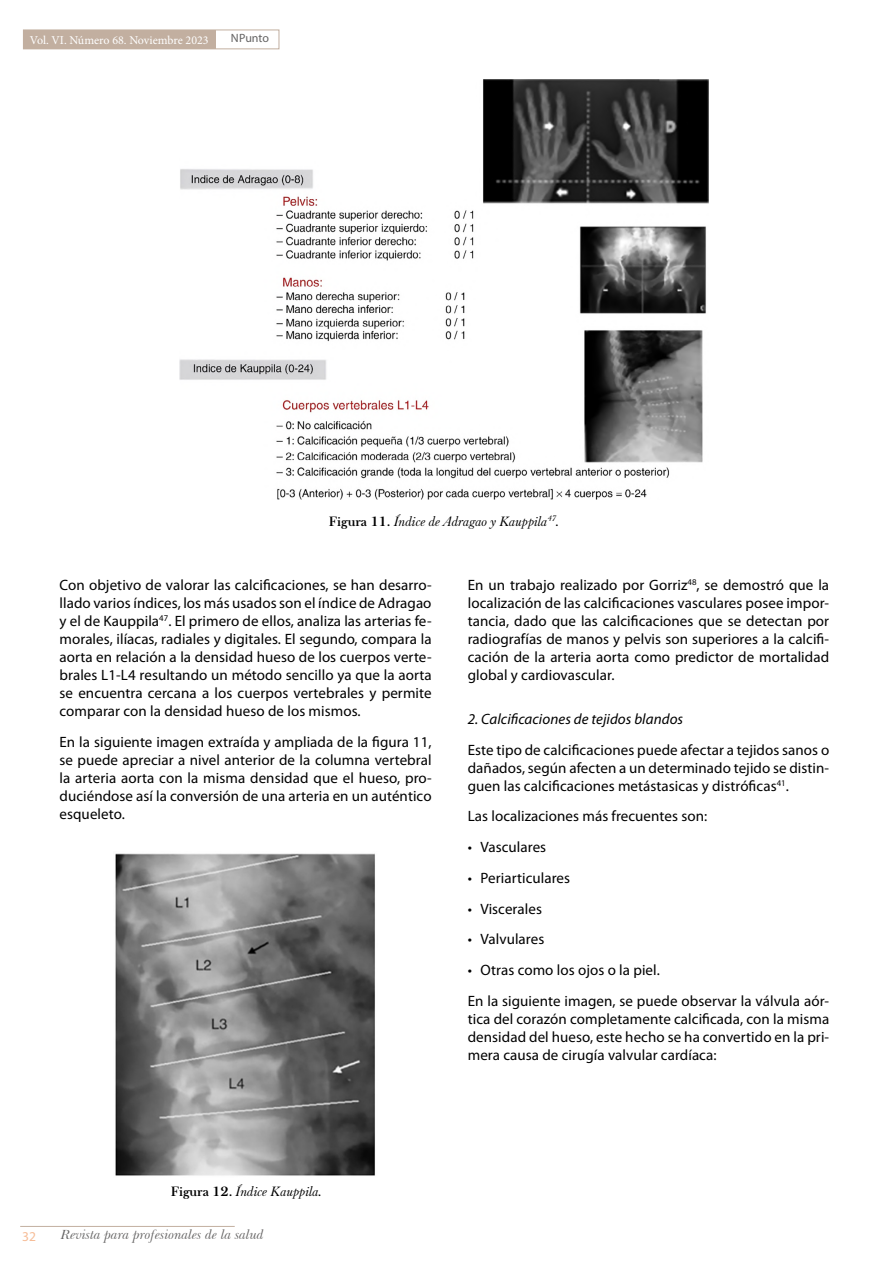
<style>
.page{position:relative;width:893px;height:1263px;background:#fff}
.page>*{position:absolute;margin:0;border:0;box-sizing:border-box;transform-origin:0 0}
.t1{font:15px/18px "Myriad Pro";letter-spacing:.005em;color:#000;text-align:justify}
.t2{font:italic 15px "Myriad Pro";letter-spacing:.005em;color:#000}
.t3{font:italic 13.5px "Baskerville F";color:#000}
.t4{font:italic 13.5px "Baskerville BT";color:#646363}
.t5{font:13.5px "Myriad Pro";color:#f6bc96}
.t6{font:12px "Minion Pro";color:#fff}
.t7{font:12px "Myriad Pro";letter-spacing:-.005em;color:#646363}
.s1{font-weight:700;font-style:normal}
</style>
<div class="page">
<div style="left:23px;top:30px;width:256px;height:19px;border:1px solid #c2afa0"></div>
<div style="left:23px;top:30px;width:193px;height:19px;background:#c2afa0"></div>
<hr style="left:20px;top:1226px;width:215px;height:1px;background:#c2afa0">
<img style="left:180px;top:79px;width:528px;height:421px">
<img style="left:115px;top:853px;width:260px;height:323px">
<p class="t6" style="left:30px;top:32px;width:180px">Vol. VI. Número 68. Noviembre 2023</p>
<p class="t7" style="left:231px;top:30px;width:40px">NPunto</p>
<p class="t3" style="left:329px;top:513px;width:232px"><span class="s1">Figura 11.</span> Índice de Adragao y Kauppila<sup>47</sup>.</p>
<p class="t1" style="left:60px;top:576px;width:374px">Con objetivo de valorar las calcificaciones, se han desarro&shy;llado varios índices, los más usados son el índice de Adragao y el de Kauppila<sup>47</sup>. El primero de ellos, analiza las arterias fe&shy;morales, ilíacas, radiales y digitales. El segundo, compara la aorta en relación a la densidad hueso de los cuerpos verte&shy;brales L1-L4 resultando un método sencillo ya que la aorta se encuentra cercana a los cuerpos vertebrales y permite comparar con la densidad hueso de los mismos.</p>
<p class="t1" style="left:60px;top:733px;width:374px">En la siguiente imagen extraída y ampliada de la figura 11, se puede apreciar a nivel anterior de la columna vertebral la arteria aorta con la misma densidad que el hueso, pro&shy;duciéndose así la conversión de una arteria en un auténtico esqueleto.</p>
<p class="t1" style="left:468px;top:576px;width:363px">En un trabajo realizado por Gorriz<sup>48</sup>, se demostró que la localización de las calcificaciones vasculares posee impor&shy;tancia, dado que las calcificaciones que se detectan por radiografías de manos y pelvis son superiores a la calcifi&shy;cación de la arteria aorta como predictor de mortalidad global y cardiovascular.</p>
<p class="t2" style="left:468px;top:709px;width:217px">2. Calcificaciones de tejidos blandos</p>
<p class="t1" style="left:468px;top:740px;width:363px">Este tipo de calcificaciones puede afectar a tejidos sanos o dañados, según afecten a un determinado tejido se distin&shy;guen las calcificaciones metástasicas y distróficas<sup>41</sup>.</p>
<p class="t1" style="left:468px;top:807px;width:241px">Las localizaciones más frecuentes son:</p>
<p class="t1" style="left:468px;top:838px;width:80px">• Vasculares</p>
<p class="t1" style="left:468px;top:868px;width:104px">• Periarticulares</p>
<p class="t1" style="left:468px;top:899px;width:76px">• Viscerales</p>
<p class="t1" style="left:468px;top:930px;width:78px">• Valvulares</p>
<p class="t1" style="left:468px;top:954px;width:363px;line-height:30.8px">• Otras como los ojos o la piel.<br>En la siguiente imagen, se puede observar la válvula aór-</p>
<p class="t1" style="left:468px;top:1009px;width:363px">tica del corazón completamente calcificada, con la misma densidad del hueso, este hecho se ha convertido en la pri&shy;mera causa de cirugía valvular cardíaca:</p>
<p class="t3" style="left:171px;top:1183px;width:153px"><span class="s1">Figura 12.</span> Índice Kauppila.</p>
<p class="t5" style="left:22px;top:1228px;width:15px">32</p>
<p class="t4" style="left:61px;top:1227px;width:205px">Revista para profesionales de la salud</p>
</div>
